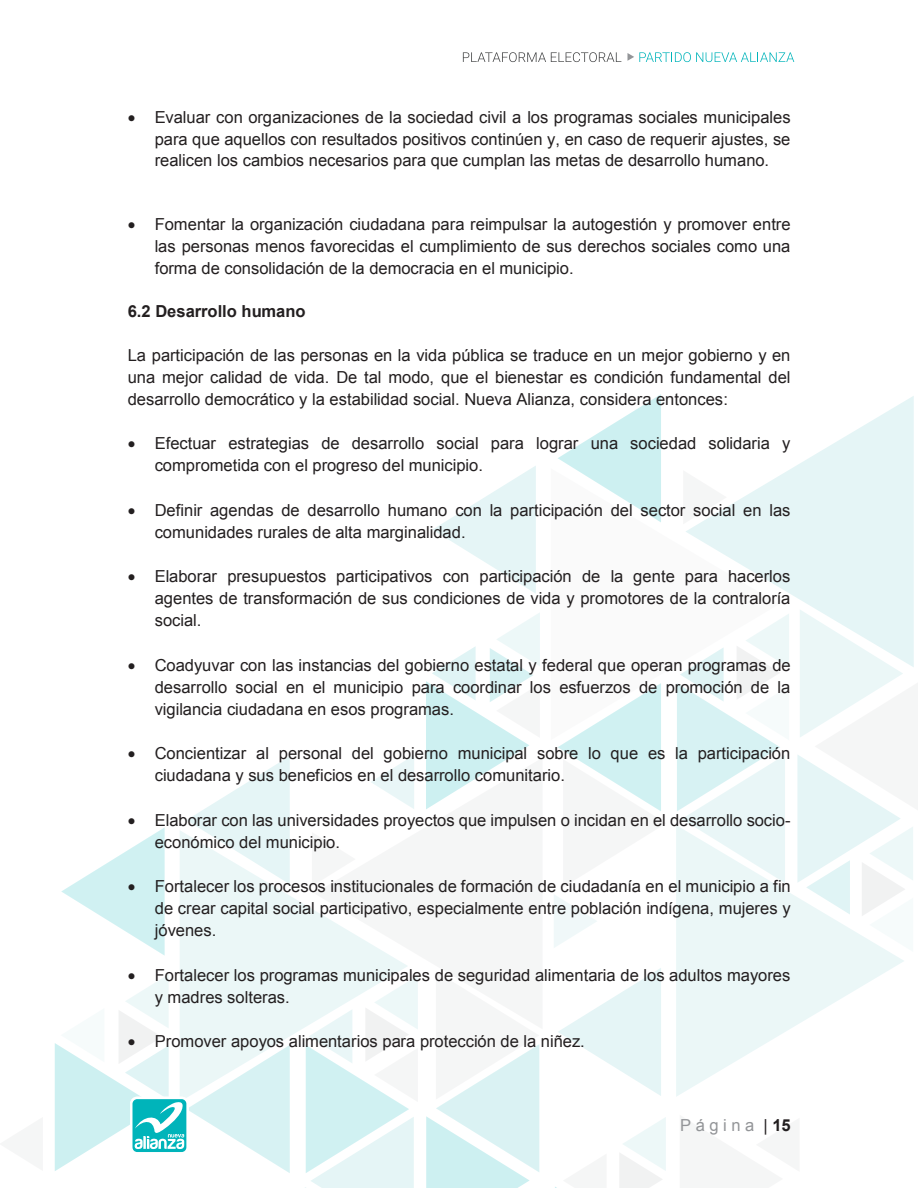
<style>
.page{position:relative;width:918px;height:1188px;background:#fff}
.page>*{position:absolute;margin:0;border:0;box-sizing:border-box;transform-origin:0 0}
.t1{font:16.5px/21.9px "Arial";color:#231f20;text-align:justify}
.t2{font:700 16.5px "Arial";color:#231f20}
.t3{font:16.5px "Arial";letter-spacing:.27em;color:#939598}
.s1{color:#231f20}
.s2{font-weight:700;color:#231f20}
</style>
<div class="page">
<svg style="left:61px;top:827px;width:104px;height:129px"></svg>
<svg style="left:187px;top:756px;width:103px;height:74px"></svg>
<svg style="left:180px;top:830px;width:134px;height:206px;fill:#ebf7f7"></svg>
<svg style="left:314px;top:910px;width:93px;height:61px;fill:#ebf7f7"></svg>
<svg style="left:305px;top:971px;width:234px;height:217px"></svg>
<svg style="left:312px;top:832px;width:2px;height:54px"></svg>
<svg style="left:555px;top:1117px;width:111px;height:71px"></svg>
<svg style="left:554px;top:895px;width:43px;height:53px"></svg>
<svg style="left:558px;top:968px;width:103px;height:128px"></svg>
<svg style="left:558px;top:740px;width:103px;height:71px"></svg>
<svg style="left:433px;top:466px;width:103px;height:128px"></svg>
<svg style="left:558px;top:394px;width:103px;height:74px"></svg>
<svg style="left:676px;top:825px;width:228px;height:272px;fill:#ebf7f7"></svg>
<svg style="left:570px;top:468px;width:91px;height:272px"></svg>
<svg style="left:686px;top:396px;width:228px;height:213px;fill:#e5f5f6"></svg>
<svg style="left:371px;top:755px;width:43px;height:54px"></svg>
<svg style="left:797px;top:609px;width:117px;height:343px"></svg>
<svg style="left:677px;top:614px;width:112px;height:269px"></svg>
<svg style="left:426px;top:613px;width:114px;height:196px"></svg>
<svg style="left:686px;top:470px;width:41px;height:54px"></svg>
<svg style="left:55px;top:974px;width:235px;height:199px"></svg>
<svg style="left:463px;top:52px;width:158px;height:10px"></svg>
<svg style="left:627px;top:52px;width:167px;height:10px"></svg>
<p class="t1" style="left:155px;top:106px;width:637px;text-indent:-27px">• Evaluar con organizaciones de la sociedad civil a los programas sociales municipales para que aquellos con resultados positivos continúen y, en caso de requerir ajustes, se realicen los cambios necesarios para que cumplan las metas de desarrollo humano.</p>
<p class="t1" style="left:155px;top:214px;width:637px;text-indent:-27px">• Fomentar la organización ciudadana para reimpulsar la autogestión y promover entre las personas menos favorecidas el cumplimiento de sus derechos sociales como una forma de consolidación de la democracia en el municipio.</p>
<p class="t2" style="left:128px;top:300px;width:180px">6.2 Desarrollo humano</p>
<p class="t1" style="left:128px;top:344px;width:664px">La participación de las personas en la vida pública se traduce en un mejor gobierno y en una mejor calidad de vida. De tal modo, que el bienestar es condición fundamental del desarrollo democrático y la estabilidad social. Nueva Alianza, considera entonces:</p>
<p class="t1" style="left:155px;top:433px;width:637px;text-indent:-27px">• Efectuar estrategias de desarrollo social para lograr una sociedad solidaria y comprometida con el progreso del municipio.</p>
<p class="t1" style="left:155px;top:499px;width:637px;text-indent:-27px">• Definir agendas de desarrollo humano con la participación del sector social en las comunidades rurales de alta marginalidad.</p>
<p class="t1" style="left:155px;top:566px;width:637px;text-indent:-27px">• Elaborar presupuestos participativos con participación de la gente para hacerlos agentes de transformación de sus condiciones de vida y promotores de la contraloría social.</p>
<p class="t1" style="left:155px;top:654px;width:638px;text-indent:-27px">• Coadyuvar con las instancias del gobierno estatal y federal que operan programas de desarrollo social en el municipio para coordinar los esfuerzos de promoción de la vigilancia ciudadana en esos programas.</p>
<p class="t1" style="left:155px;top:743px;width:637px;text-indent:-27px">• Concientizar al personal del gobierno municipal sobre lo que es la participación ciudadana y sus beneficios en el desarrollo comunitario.</p>
<p class="t1" style="left:155px;top:809px;width:637px;text-indent:-27px">• Elaborar con las universidades proyectos que impulsen o incidan en el desarrollo socio&shy;económico del municipio.</p>
<p class="t1" style="left:155px;top:876px;width:638px;text-indent:-27px">• Fortalecer los procesos institucionales de formación de ciudadanía en el municipio a fin de crear capital social participativo, especialmente entre población indígena, mujeres y jóvenes.</p>
<p class="t1" style="left:155px;top:964px;width:637px;text-indent:-27px">• Fortalecer los programas municipales de seguridad alimentaria de los adultos mayores y madres solteras.</p>
<p class="t1" style="left:128px;top:1031px;width:459px">• Promover apoyos alimentarios para protección de la niñez.</p>
<p class="t3" style="left:680px;top:1115px;width:112px">Página <span class="s1">|</span> <span class="s2">15</span></p>
</div>
